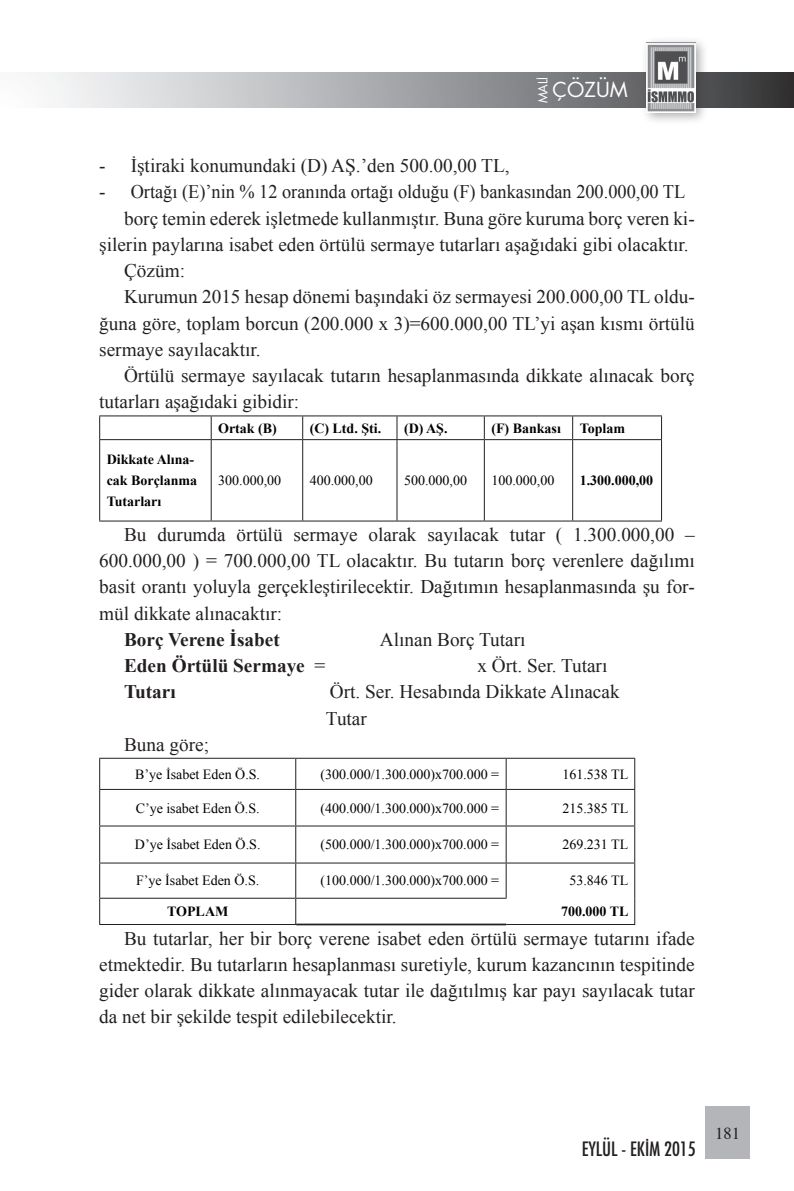
<style>
.page{position:relative;width:794px;height:1191px;background:#fff}
.page>*{position:absolute;margin:0;border:0;box-sizing:border-box;transform-origin:0 0}
.t1{font:20.12px "Futura Book Tr";color:#fff}
.List_Paragraph{font:19.25px/26.2px "Times New Roman";color:#231f20;text-align:justify}
.List_Paragraph-2{font:700 19.25px "Times New Roman";color:#231f20}
.t2{font:19.25px "Futura Cond Nr Tr";color:#231f20}
.t3{font:16.62px "Times";color:#231f20}
.t4{font:14px "Times New Roman";color:#000}
.t5{font:700 14px/21px "Times New Roman";color:#000}
.t6{font:12.25px "Futura Book Tr";color:#fff}
.s1{font-weight:400}
</style>
<div class="page">
<div style="left:0;top:73px;width:794px;height:34px;background:linear-gradient(to right,#fff,#3c3d40)"></div>
<div style="left:640px;top:36px;width:69px;height:90px;background:#231f20;opacity:.36"></div>
<img style="left:646px;top:42px;width:50px;height:71px">
<div style="left:705px;top:1106px;width:45px;height:53px;background:#b4b5b8"></div>
<svg style="left:99px;top:416px;width:1px;height:23px"></svg>
<hr style="left:99px;top:415px;width:112px;height:1px;background:#231f20">
<hr style="left:211px;top:415px;width:92px;height:1px;background:#231f20">
<hr style="left:303px;top:415px;width:94px;height:1px;background:#231f20">
<hr style="left:397px;top:415px;width:87px;height:1px;background:#231f20">
<hr style="left:484px;top:415px;width:88px;height:1px;background:#231f20">
<hr style="left:572px;top:415px;width:90px;height:1px;background:#231f20">
<hr style="left:99px;top:439px;width:112px;height:1px;background:#231f20">
<hr style="left:211px;top:439px;width:92px;height:1px;background:#231f20">
<hr style="left:303px;top:439px;width:94px;height:1px;background:#231f20">
<hr style="left:397px;top:439px;width:87px;height:1px;background:#231f20">
<hr style="left:484px;top:439px;width:88px;height:1px;background:#231f20">
<hr style="left:572px;top:439px;width:90px;height:1px;background:#231f20">
<hr style="left:99px;top:520px;width:112px;height:1px;background:#231f20">
<hr style="left:211px;top:520px;width:92px;height:1px;background:#231f20">
<hr style="left:303px;top:520px;width:94px;height:1px;background:#231f20">
<hr style="left:397px;top:520px;width:87px;height:1px;background:#231f20">
<hr style="left:484px;top:520px;width:88px;height:1px;background:#231f20">
<hr style="left:572px;top:520px;width:90px;height:1px;background:#231f20">
<hr style="left:99px;top:440px;width:1px;height:80px;background:#231f20">
<svg style="left:211px;top:416px;width:1px;height:23px"></svg>
<svg style="left:302px;top:416px;width:1px;height:23px"></svg>
<svg style="left:396px;top:416px;width:1px;height:23px"></svg>
<svg style="left:484px;top:416px;width:1px;height:23px"></svg>
<svg style="left:572px;top:416px;width:1px;height:23px"></svg>
<svg style="left:661px;top:416px;width:1px;height:23px"></svg>
<hr style="left:211px;top:440px;width:1px;height:80px;background:#231f20">
<hr style="left:302px;top:440px;width:1px;height:80px;background:#231f20">
<hr style="left:396px;top:440px;width:1px;height:80px;background:#231f20">
<hr style="left:484px;top:440px;width:1px;height:80px;background:#231f20">
<hr style="left:572px;top:440px;width:1px;height:80px;background:#231f20">
<hr style="left:661px;top:440px;width:1px;height:80px;background:#231f20">
<hr style="left:296px;top:923px;width:210px;height:2px;background:#231f20">
<hr style="left:99px;top:758px;width:1px;height:31px;background:#231f20">
<hr style="left:99px;top:758px;width:197px;height:1px;background:#231f20">
<hr style="left:296px;top:758px;width:210px;height:1px;background:#231f20">
<hr style="left:506px;top:758px;width:129px;height:1px;background:#231f20">
<hr style="left:99px;top:790px;width:1px;height:35px;background:#231f20">
<hr style="left:99px;top:826px;width:1px;height:36px;background:#231f20">
<hr style="left:99px;top:863px;width:1px;height:34px;background:#231f20">
<svg style="left:99px;top:898px;width:1px;height:26px"></svg>
<hr style="left:295px;top:758px;width:1px;height:31px;background:#231f20">
<hr style="left:506px;top:758px;width:1px;height:31px;background:#231f20">
<hr style="left:634px;top:758px;width:1px;height:31px;background:#231f20">
<hr style="left:295px;top:790px;width:1px;height:35px;background:#231f20">
<hr style="left:506px;top:790px;width:1px;height:35px;background:#231f20">
<hr style="left:634px;top:790px;width:1px;height:35px;background:#231f20">
<hr style="left:295px;top:826px;width:1px;height:36px;background:#231f20">
<hr style="left:506px;top:826px;width:1px;height:36px;background:#231f20">
<hr style="left:634px;top:826px;width:1px;height:36px;background:#231f20">
<hr style="left:295px;top:863px;width:1px;height:34px;background:#231f20">
<hr style="left:506px;top:863px;width:1px;height:34px;background:#231f20">
<hr style="left:634px;top:863px;width:1px;height:35px;background:#231f20">
<svg style="left:295px;top:898px;width:1px;height:26px"></svg>
<hr style="left:99px;top:789px;width:197px;height:1px;background:#231f20">
<hr style="left:296px;top:789px;width:210px;height:1px;background:#231f20">
<hr style="left:506px;top:789px;width:129px;height:1px;background:#231f20">
<hr style="left:99px;top:825px;width:197px;height:1px;background:#231f20">
<hr style="left:296px;top:825px;width:210px;height:1px;background:#231f20">
<hr style="left:506px;top:825px;width:129px;height:1px;background:#231f20">
<hr style="left:99px;top:862px;width:197px;height:1px;background:#231f20">
<hr style="left:296px;top:862px;width:210px;height:1px;background:#231f20">
<hr style="left:506px;top:862px;width:129px;height:1px;background:#231f20">
<hr style="left:99px;top:897px;width:197px;height:1px;background:#231f20">
<hr style="left:296px;top:897px;width:210px;height:1px;background:#231f20">
<hr style="left:99px;top:924px;width:197px;height:1px;background:#231f20">
<hr style="left:506px;top:924px;width:129px;height:1px;background:#231f20">
<svg style="left:634px;top:898px;width:1px;height:26px"></svg>
<p class="t6" style="left:534px;top:103px;width:27px;rotate:-90deg">MALİ</p>
<p class="t1" style="left:552px;top:75px;width:77px">ÇÖZÜM</p>
<p class="List_Paragraph" style="left:99px;top:152px;width:412px">- İştiraki konumundaki (D) AŞ.’den 500.00,00 TL,</p>
<p class="List_Paragraph" style="left:99px;top:178px;width:587px">- Ortağı (E)’nin % 12 oranında ortağı olduğu (F) bankasından 200.000,00 TL</p>
<p class="List_Paragraph" style="left:99px;top:205px;width:597px;text-indent:25px">borç temin ederek işletmede kullanmıştır. Buna göre kuruma borç veren ki&shy;şilerin paylarına isabet eden örtülü sermaye tutarları aşağıdaki gibi olacaktır.</p>
<p class="List_Paragraph" style="left:124px;top:257px;width:62px">Çözüm:</p>
<p class="List_Paragraph" style="left:99px;top:283px;width:597px;text-indent:25px">Kurumun 2015 hesap dönemi başındaki öz sermayesi 200.000,00 TL oldu&shy;ğuna göre, toplam borcun (200.000 x 3)=600.000,00 TL’yi aşan kısmı örtülü sermaye sayılacaktır.</p>
<p class="List_Paragraph" style="left:99px;top:362px;width:597px;text-indent:25px">Örtülü sermaye sayılacak tutarın hesaplanmasında dikkate alınacak borç tutarları aşağıdaki gibidir:</p>
<p class="t5" style="left:218px;top:417px;width:60px">Ortak (B)</p>
<p class="t5" style="left:310px;top:417px;width:73px">(C) Ltd. Şti.</p>
<p class="t5" style="left:404px;top:417px;width:45px">(D) AŞ.</p>
<p class="t5" style="left:491px;top:417px;width:71px">(F) Bankası</p>
<p class="t5" style="left:579px;top:417px;width:47px">Toplam</p>
<p class="t5" style="left:107px;top:448px;width:92px">Dikkate Alına&shy;cak Borçlanma<br>Tutarları</p>
<p class="t4" style="left:218px;top:471px;width:64px">300.000,00</p>
<p class="t4" style="left:310px;top:471px;width:64px">400.000,00</p>
<p class="t4" style="left:404px;top:471px;width:64px">500.000,00</p>
<p class="t4" style="left:491px;top:471px;width:64px">100.000,00</p>
<p class="t5" style="left:579px;top:469px;width:75px">1.300.000,00</p>
<p class="List_Paragraph" style="left:99px;top:521px;width:597px;text-indent:25px">Bu durumda örtülü sermaye olarak sayılacak tutar ( 1.300.000,00 – 600.000,00 ) = 700.000,00 TL olacaktır. Bu tutarın borç verenlere dağılımı basit orantı yoluyla gerçekleştirilecektir. Dağıtımın hesaplanmasında şu for&shy;mül dikkate alınacaktır:</p>
<p class="List_Paragraph-2" style="left:124px;top:626px;width:157px">Borç Verene İsabet</p>
<p class="List_Paragraph" style="left:380px;top:626px;width:147px">Alınan Borç Tutarı</p>
<p class="List_Paragraph-2" style="left:124px;top:652px;width:203px">Eden Örtülü Sermaye <span class="s1">=</span></p>
<p class="List_Paragraph" style="left:477px;top:652px;width:131px">x Ört. Ser. Tutarı</p>
<p class="List_Paragraph-2" style="left:124px;top:678px;width:53px">Tutarı</p>
<p class="List_Paragraph" style="left:330px;top:678px;width:291px">Ört. Ser. Hesabında Dikkate Alınacak</p>
<p class="List_Paragraph" style="left:326px;top:704px;width:43px">Tutar</p>
<p class="List_Paragraph" style="left:124px;top:731px;width:87px">Buna göre;</p>
<p class="t4" style="left:135px;top:764px;width:126px">B’ye İsabet Eden Ö.S.</p>
<p class="t4" style="left:320px;top:764px;width:180px">(300.000/1.300.000)x700.000 =</p>
<p class="t4" style="left:562px;top:764px;width:67px">161.538 TL</p>
<p class="t4" style="left:136px;top:798px;width:126px">C’ye isabet Eden Ö.S.</p>
<p class="t4" style="left:320px;top:798px;width:180px">(400.000/1.300.000)x700.000 =</p>
<p class="t4" style="left:562px;top:798px;width:67px">215.385 TL</p>
<p class="t4" style="left:135px;top:835px;width:127px">D’ye İsabet Eden Ö.S.</p>
<p class="t4" style="left:320px;top:835px;width:180px">(500.000/1.300.000)x700.000 =</p>
<p class="t4" style="left:562px;top:835px;width:67px">269.231 TL</p>
<p class="t4" style="left:136px;top:871px;width:125px">F’ye İsabet Eden Ö.S.</p>
<p class="t4" style="left:320px;top:871px;width:180px">(100.000/1.300.000)x700.000 =</p>
<p class="t4" style="left:569px;top:871px;width:60px">53.846 TL</p>
<p class="t5" style="left:167px;top:900px;width:63px">TOPLAM</p>
<p class="t5" style="left:561px;top:900px;width:69px">700.000 TL</p>
<p class="List_Paragraph" style="left:99px;top:924px;width:597px;text-indent:25px">Bu tutarlar, her bir borç verene isabet eden örtülü sermaye tutarını ifade etmektedir. Bu tutarların hesaplanması suretiyle, kurum kazancının tespitinde gider olarak dikkate alınmayacak tutar ile dağıtılmış kar payı sayılacak tutar da net bir şekilde tespit edilebilecektir.</p>
<p class="t2" style="left:581px;top:1136px;width:116px">EYLÜL - EKİM 2015</p>
<p class="t3" style="left:715px;top:1123px;width:26px">181</p>
</div>
